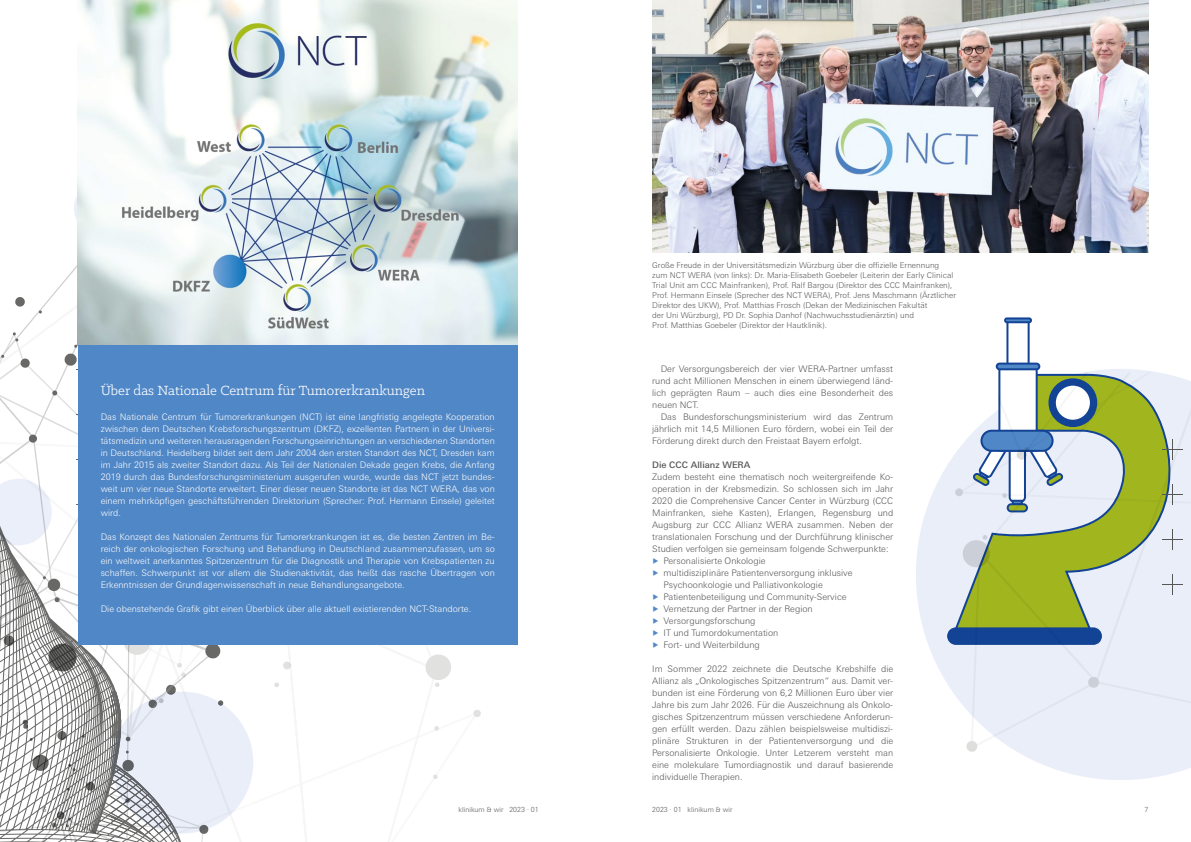
<style>
.page{position:relative;width:1191px;height:842px;background:#fff}
.page>*{position:absolute;margin:0;border:0;box-sizing:border-box;transform-origin:0 0}
.t1{font:15px "Klinic Slab";color:#fff}
.t2{font:300 9px/12px "Univers Next Pro";color:#575756;text-align:justify}
.t3{font:300 9px/12px "Univers Next Pro";color:#fff;text-align:justify}
.t4{font:500 9px "Univers Next Pro";color:#575756}
.t5{font:300 8px/10px "Univers Next Pro";color:#575756}
.t6{font:300 7px "Univers Next Pro";color:#575756}
.s1{color:#5087c6}
</style>
<div class="page">
<svg style="left:916px;top:512px;width:275px;height:268px"></svg>
<svg style="left:74px;top:182px;width:4px;height:53px"></svg>
<svg style="left:15px;top:242px;width:63px;height:89px"></svg>
<svg style="left:473px;top:710px;width:8px;height:7px"></svg>
<svg style="left:274px;top:654px;width:177px;height:125px"></svg>
<svg style="left:0;top:331px;width:226px;height:511px"></svg>
<div style="left:111px;top:692px;width:142px;height:141px;background:#e9eef9;border-radius:50%"></div>
<img style="left:78px;top:0;width:439px;height:346px">
<img style="left:652px;top:0;width:496px;height:252px">
<div style="left:78px;top:346px;width:439px;height:299px;background:#5087c6"></div>
<svg style="left:926px;top:466px;width:21px;height:199px;background:#ebf0f9"></svg>
<svg style="left:947px;top:317px;width:244px;height:435px"></svg>
<h1 class="t1" style="left:101px;top:380px;width:326px">Über das Nationale Centrum für Tumorerkrankungen</h1>
<p class="t3" style="left:101px;top:411px;width:396px">Das Nationale Centrum für Tumorerkrankungen (NCT) ist eine langfristig angelegte Kooperation zwischen dem Deutschen Krebsforschungszentrum (DKFZ), exzellenten Partnern in der Universi&shy;tätsmedizin und weiteren herausragenden Forschungseinrichtungen an verschiedenen Standorten in Deutschland. Heidelberg bildet seit dem Jahr 2004 den ersten Standort des NCT, Dresden kam im Jahr 2015 als zweiter Standort dazu. Als Teil der Nationalen Dekade gegen Krebs, die Anfang 2019 durch das Bundesforschungsministerium ausgerufen wurde, wurde das NCT jetzt bundes&shy;weit um vier neue Standorte erweitert. Einer dieser neuen Standorte ist das NCT WERA, das von einem mehrköpfigen geschäftsführenden Direktorium (Sprecher: Prof. Hermann Einsele) geleitet wird.</p>
<p class="t3" style="left:101px;top:531px;width:396px">Das Konzept des Nationalen Zentrums für Tumorerkrankungen ist es, die besten Zentren im Be&shy;reich der onkologischen Forschung und Behandlung in Deutschland zusammenzufassen, um so ein weltweit anerkanntes Spitzenzentrum für die Diagnostik und Therapie von Krebspatienten zu schaffen. Schwerpunkt ist vor allem die Studienaktivität, das heißt das rasche Übertragen von Erkenntnissen der Grundlagenwissenschaft in neue Behandlungsangebote.</p>
<p class="t3" style="left:101px;top:603px;width:372px">Die obenstehende Grafik gibt einen Überblick über alle aktuell existierenden NCT-Standorte.</p>
<p class="t5" style="left:652px;top:260px;width:305px">Große Freude in der Universitätsmedizin Würzburg über die offizielle Ernennung zum NCT WERA (von links): Dr. Maria-Elisabeth Goebeler (Leiterin der Early Clinical Trial Unit am CCC Mainfranken), Prof. Ralf Bargou (Direktor des CCC Mainfranken), Prof. Hermann Einsele (Sprecher des NCT WERA), Prof. Jens Maschmann (Ärztlicher Direktor des UKW), Prof. Matthias Frosch (Dekan der Medizinischen Fakultät<br>der Uni Würzburg), PD Dr. Sophia Danhof (Nachwuchsstudienärztin) und<br>Prof. Matthias Goebeler (Direktor der Hautklinik).</p>
<p class="t2" style="left:652px;top:363px;width:242px;text-indent:9px">Der Versorgungsbereich der vier WERA-Partner umfasst rund acht Millionen Menschen in einem überwiegend länd&shy;lich geprägten Raum – auch dies eine Besonderheit des neuen NCT.</p>
<p class="t2" style="left:652px;top:411px;width:242px;text-indent:9px">Das Bundesforschungsministerium wird das Zentrum jährlich mit 14,5 Millionen Euro fördern, wobei ein Teil der Förderung direkt durch den Freistaat Bayern erfolgt.</p>
<p class="t4" style="left:652px;top:459px;width:100px">Die CCC Allianz WERA</p>
<p class="t2" style="left:652px;top:471px;width:242px">Zudem besteht eine thematisch noch weitergreifende Ko-</p>
<p class="t2" style="left:652px;top:483px;width:242px">operation in der Krebsmedizin. So schlossen sich im Jahr</p>
<p class="t2" style="left:652px;top:495px;width:242px">2020 die Comprehensive Cancer Center in Würzburg (CCC</p>
<p class="t2" style="left:652px;top:507px;width:242px">Mainfranken, siehe Kasten), Erlangen, Regensburg und</p>
<p class="t2" style="left:652px;top:519px;width:242px">Augsburg zur CCC Allianz WERA zusammen. Neben der</p>
<p class="t2" style="left:652px;top:531px;width:242px">translationalen Forschung und der Durchführung klinischer</p>
<p class="t2" style="left:652px;top:543px;width:238px">Studien verfolgen sie gemeinsam folgende Schwerpunkte:</p>
<p class="t2" style="left:652px;top:555px;width:115px"><span class="s1">▶</span> Personalisierte Onkologie</p>
<p class="t2" style="left:652px;top:567px;width:202px"><span class="s1">▶</span> multidisziplinäre Patientenversorgung inklusive</p>
<p class="t2" style="left:663px;top:579px;width:161px">Psychoonkologie und Palliativonkologie</p>
<p class="t2" style="left:652px;top:591px;width:196px"><span class="s1">▶</span> Patientenbeteiligung und Community-Service</p>
<p class="t2" style="left:652px;top:603px;width:162px"><span class="s1">▶</span> Vernetzung der Partner in der Region</p>
<p class="t2" style="left:652px;top:615px;width:105px"><span class="s1">▶</span> Versorgungsforschung</p>
<p class="t2" style="left:652px;top:627px;width:128px"><span class="s1">▶</span> IT und Tumordokumentation</p>
<p class="t2" style="left:652px;top:639px;width:109px"><span class="s1">▶</span> Fort- und Weiterbildung</p>
<p class="t2" style="left:652px;top:663px;width:242px">Im Sommer 2022 zeichnete die Deutsche Krebshilfe die Allianz als „Onkologisches Spitzenzentrum“ aus. Damit ver&shy;bunden ist eine Förderung von 6,2 Millionen Euro über vier Jahre bis zum Jahr 2026. Für die Auszeichnung als Onkolo&shy;gisches Spitzenzentrum müssen verschiedene Anforderun&shy;gen erfüllt werden. Dazu zählen beispielsweise multidiszi&shy;plinäre Strukturen in der Patientenversorgung und die Personalisierte Onkologie. Unter Letzerem versteht man eine molekulare Tumordiagnostik und darauf basierende individuelle Therapien.</p>
<p class="t6" style="left:43px;top:805px;width:5px">6</p>
<p class="t6" style="left:458px;top:805px;width:82px">klinikum &amp; wir 2023 · 01</p>
<p class="t6" style="left:652px;top:805px;width:82px">2023 · 01 klinikum &amp; wir</p>
<p class="t6" style="left:1144px;top:805px;width:5px">7</p>
</div>
